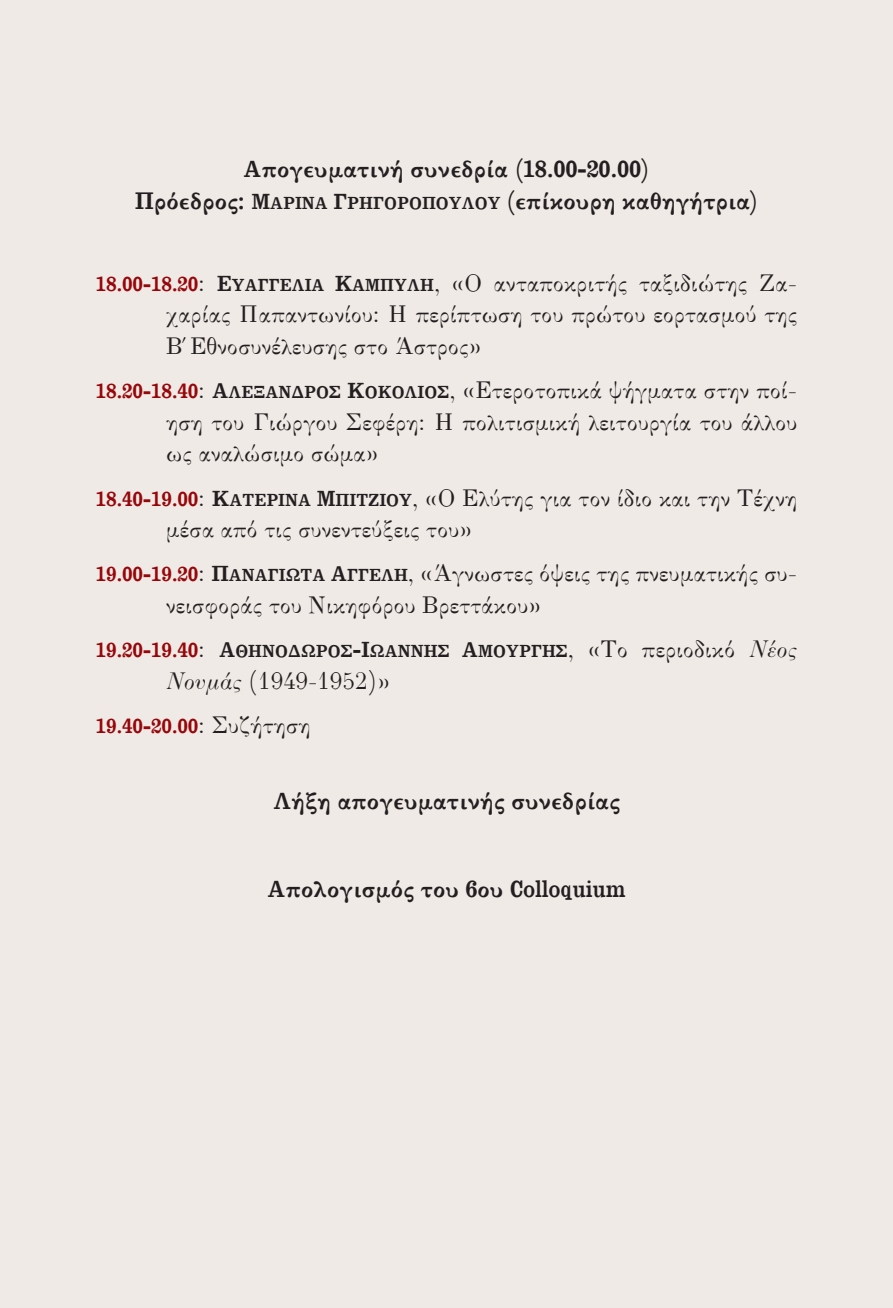
<style>
.page{position:relative;width:893px;height:1308px;background:#fff}
.page>*{position:absolute;margin:0;border:0;box-sizing:border-box;transform-origin:0 0}
.t1{font:25.88px/31.5px "Dioxipe";color:#231f20;text-align:justify}
.t2{font:700 25.88px/31.5px "Dioxipe";color:#231f20;text-align:center}
.t3{font:700 22.5px "Dioxipe";color:#97060a}
.t4{font:18.9px "Dioxipe Bold SC800";letter-spacing:-.015em;color:#231f20}
.s1{font-family:"Dioxipe Bold SC800";font-weight:400;font-size:23.62px}
.s2{font-family:"Dioxipe Bold SC800";font-weight:400;font-size:18.9px}
.s3{font-weight:700;font-size:22.5px;color:#97060a}
.s4{font-family:"Dioxipe Bold SC800";font-size:23.62px}
.s5{font-family:"Dioxipe Bold SC800";font-size:18.9px}
.s6{font-family:"Dioxipe";font-weight:700;font-size:22.5px;color:#97060a}
.s7{font-family:"Dioxipe";font-size:25.88px}
.s8{font-size:23.62px}
.s9{font-family:"Dioxipe";font-style:italic;font-size:25.88px}
.s10{font-style:italic}
.s11{font-weight:400;font-size:25.88px;color:#231f20}
</style>
<div class="page">
<div style="left:0;top:0;width:893px;height:1307px;background:#efeae5"></div>
<p class="t2" style="left:134px;top:153px;width:626px">Απογευματινή συνεδρία (18.00-20.00)<br>Πρόεδρος: <span class="s1">Μ</span><span class="s2">αρίνα</span> <span class="s1">Γ</span><span class="s2">ρηγοροπούλου</span> (επίκουρη καθηγήτρια)</p>
<p class="t1" style="left:166px;top:268px;width:633px;text-indent:-70px"><span class="s3">18.00-18.20</span>: <span class="s4">Ε</span><span class="s5">υαγγελία</span> <span class="s4">Κ</span><span class="s5">αμπύλη</span>, «Ο ανταποκριτής ταξιδιώτης Ζα&shy;χαρίας Παπαντωνίου: Η περίπτωση του πρώτου εορτασμού της Β΄ Εθνοσυνέλευσης στο Άστρος»</p>
<p class="t1" style="left:166px;top:375px;width:633px;text-indent:-70px"><span class="s3">18.20-18.40</span>: <span class="s4">Α</span><span class="s5">λέξανδρος</span> <span class="s4">Κ</span><span class="s5">οκολιός</span> , «Ετεροτοπικά ψήγματα στην ποί&shy;ηση του Γιώργου Σεφέρη: Η πολιτισμική λειτουργία του άλλου ως αναλώσιμο σώμα»</p>
<p class="t1" style="left:166px;top:482px;width:633px;text-indent:-70px"><span class="s3">18.40-19.00</span>: <span class="s4">Κ</span><span class="s5">ατερίνα</span> <span class="s4">Μ</span><span class="s5">πίτζιου</span>, «Ο Ελύτης για τον ίδιο και την Τέχνη μέσα από τις συνεντεύξεις του»</p>
<p class="t1" style="left:166px;top:558px;width:633px;text-indent:-70px"><span class="s3">19.00-19.20</span>: <span class="s4">Π</span><span class="s5">αναγιώτα</span> <span class="s4">Α</span><span class="s5">γγέλη</span>, «Άγνωστες όψεις της πνευματικής συ&shy;νεισφοράς του Νικηφόρου Βρεττάκου»</p>
<p class="t4" style="left:96px;top:639px;width:703px"><span class="s6">19.20-19.40</span><span class="s7">:</span> <span class="s8">Α</span>θηνόδωρος<span class="s8">-Ι</span>ωάννης <span class="s8">Α</span>μούργης <span class="s7">, «Το περιοδικό</span> <span class="s9">Νέος</span></p>
<p class="t1" style="left:166px;top:665px;width:225px"><span class="s10">Νουμάς</span> (1949-1952)»</p>
<p class="t3" style="left:96px;top:712px;width:216px">19.40-20.00<span class="s11">: Συζήτηση</span></p>
<p class="t2" style="left:273px;top:784px;width:348px">Λήξη απογευματινής συνεδρίας</p>
<p class="t2" style="left:267px;top:872px;width:360px">Απολογισμός του 6ου Colloquium</p>
</div>
